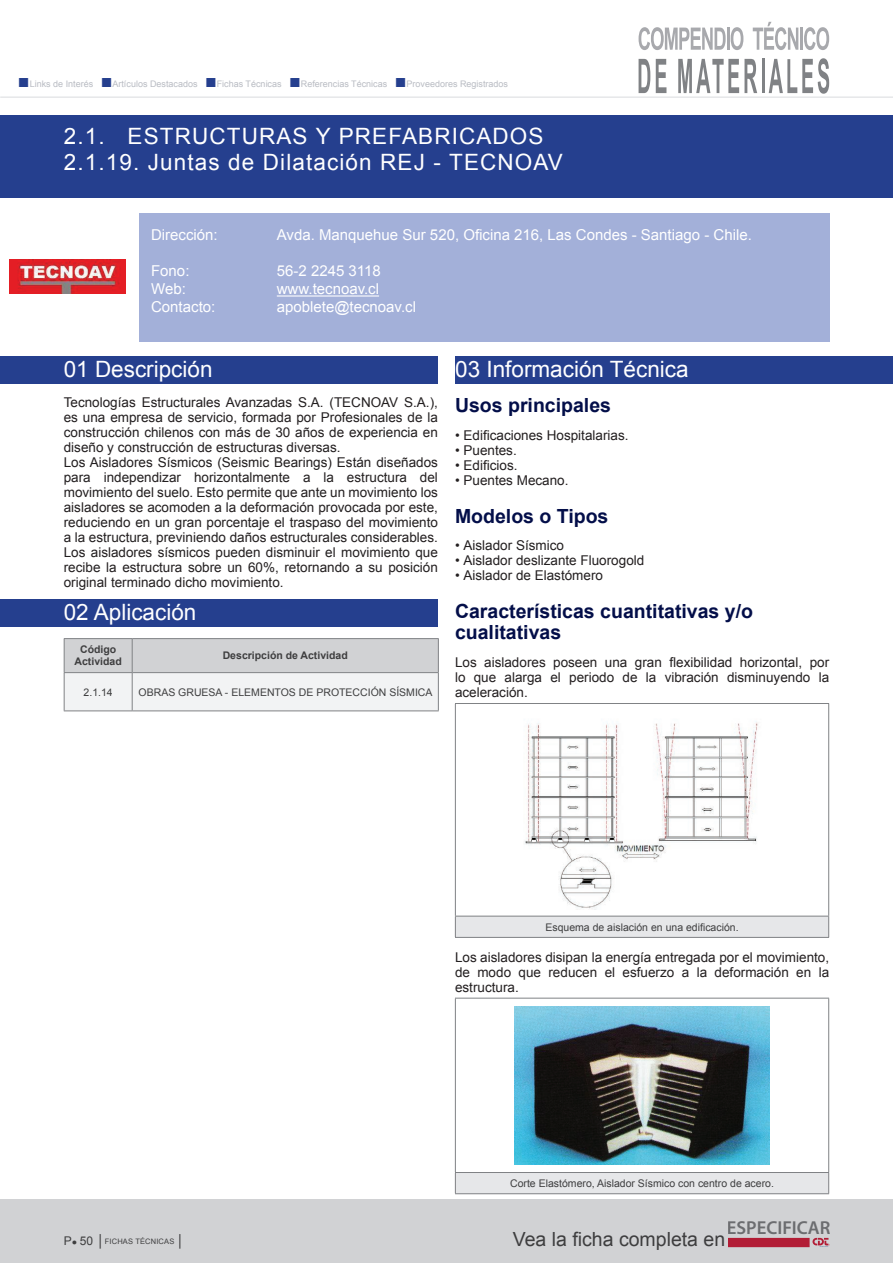
<style>
.page{position:relative;width:893px;height:1263px;background:#fff}
.page>*{position:absolute;margin:0;border:0;box-sizing:border-box;transform-origin:0 0}
.t1{font:22.5px/25.5px "Arial";letter-spacing:.05em;color:#fff}
.t2{font:22.5px "Arial";color:#fff}
.t3{font:700 19.5px/21px "Arial";color:#030e49}
.t4{font:19.5px "Arial";color:#3e3e3f}
.t5{font:600 18.75px "Myriad Pro";color:#6c6d70}
.t6{font:15px/18px "Arial";color:#fff}
.t7{font:13.5px/15px "Arial";color:#231f20;text-align:justify}
.t8{font:10.5px "Arial";color:#3e3e3f}
.t9{font:700 10.5px/12px "Arial";color:#3e3e3f;text-align:center}
.t10{font:9px "Arial";color:#b9bcc3}
.t11{font:7.5px "Arial";letter-spacing:.02em;color:#3e3e3f}
.s1{font-size:19.5px;color:#253f8e}
.s2{font-size:12px}
.s3{font-size:9px}
</style>
<div class="page">
<div style="left:0;top:1199px;width:893px;height:64px;background:#d1d2d4"></div>
<svg style="left:639px;top:27px;width:104px;height:23px"></svg>
<svg style="left:753px;top:22px;width:45px;height:28px"></svg>
<hr style="left:800px;top:28px;width:3px;height:22px;background:#a8a9ad">
<svg style="left:804px;top:27px;width:25px;height:23px"></svg>
<svg style="left:639px;top:59px;width:11px;height:34px"></svg>
<svg style="left:656px;top:59px;width:10px;height:34px"></svg>
<svg style="left:678px;top:59px;width:79px;height:34px"></svg>
<hr style="left:762px;top:59px;width:2px;height:34px;background:#808285">
<svg style="left:769px;top:58px;width:60px;height:36px"></svg>
<hr style="left:0;top:96px;width:893px;height:2px;background:#e6e7e9">
<div style="left:0;top:356px;width:438px;height:28px;background:#253f8e"></div>
<svg style="left:65px;top:639px;width:373px;height:71px"></svg>
<hr style="left:64px;top:638px;width:68px;height:1px;background:#808285">
<hr style="left:64px;top:639px;width:1px;height:33px;background:#808285">
<hr style="left:132px;top:638px;width:307px;height:1px;background:#808285">
<hr style="left:132px;top:639px;width:1px;height:33px;background:#808285">
<hr style="left:438px;top:639px;width:1px;height:33px;background:#808285">
<hr style="left:64px;top:672px;width:68px;height:1px;background:#808285">
<hr style="left:64px;top:673px;width:1px;height:37px;background:#808285">
<hr style="left:132px;top:672px;width:307px;height:1px;background:#808285">
<hr style="left:132px;top:673px;width:1px;height:37px;background:#808285">
<hr style="left:438px;top:673px;width:1px;height:37px;background:#808285">
<hr style="left:64px;top:710px;width:68px;height:1px;background:#808285">
<hr style="left:132px;top:710px;width:307px;height:1px;background:#808285">
<div style="left:455px;top:916px;width:374px;height:21px;background:#e6e7e9"></div>
<hr style="left:455px;top:703px;width:374px;height:1px;background:#808285">
<hr style="left:455px;top:704px;width:1px;height:212px;background:#808285">
<hr style="left:828px;top:704px;width:1px;height:212px;background:#808285">
<hr style="left:455px;top:916px;width:374px;height:1px;background:#808285">
<svg style="left:455px;top:916px;width:1px;height:21px"></svg>
<svg style="left:828px;top:916px;width:1px;height:21px"></svg>
<hr style="left:455px;top:937px;width:374px;height:1px;background:#808285">
<img style="left:524px;top:721px;width:234px;height:188px">
<div style="left:455px;top:1172px;width:374px;height:22px;background:#e6e7e9"></div>
<hr style="left:455px;top:998px;width:374px;height:1px;background:#808285">
<hr style="left:455px;top:998px;width:1px;height:174px;background:#808285">
<hr style="left:828px;top:998px;width:1px;height:174px;background:#808285">
<hr style="left:455px;top:1172px;width:374px;height:1px;background:#808285">
<svg style="left:455px;top:1173px;width:1px;height:20px"></svg>
<svg style="left:828px;top:1173px;width:1px;height:20px"></svg>
<hr style="left:455px;top:1193px;width:374px;height:1px;background:#808285">
<img style="left:515px;top:1006px;width:254px;height:159px">
<div style="left:139px;top:214px;width:690px;height:128px;background:#a3b0d9"></div>
<hr style="left:277px;top:295px;width:102px;height:2px;background:#fff">
<img style="left:9px;top:260px;width:116px;height:34px">
<div style="left:0;top:115px;width:893px;height:82px;background:#253f8e"></div>
<svg style="left:728px;top:1238px;width:102px;height:9px"></svg>
<div style="left:0;top:600px;width:438px;height:27px;background:#253f8e"></div>
<div style="left:455px;top:356px;width:438px;height:28px;background:#253f8e"></div>
<p class="t10" style="left:18px;top:78px;width:492px"><span class="s1">■</span>Links de I nterés <span class="s1">■</span>Artículos Destacados <span class="s1">■</span>Fichas Técnicas <span class="s1">■</span>Referencias Técnicas <span class="s1">■</span>Proveedores Registrados</p>
<h1 class="t1" style="left:64px;top:124px;width:481px;text-indent:325px">fabricados<br>2.1.19. Juntas de Dilatación REJ - TECNOAV</h1>
<h1 class="t1" style="left:64px;top:124px;width:114px">2.1. Estructur</h1>
<h1 class="t1" style="left:276px;top:124px;width:79px">as y pre</h1>
<p class="t6" style="left:151px;top:226px;width:68px">Dirección:</p>
<p class="t6" style="left:151px;top:262px;width:66px">Fono:<br>Web:<br>Contacto:</p>
<p class="t6" style="left:277px;top:226px;width:476px">Avda. Manquehue Sur 520, Oficina 216, Las Condes - Santiago - Chile.</p>
<p class="t6" style="left:277px;top:262px;width:141px">56-2 2245 3118 www.tecnoav.cl apoblete@tecnoav.cl</p>
<h1 class="t2" style="left:64px;top:354px;width:150px">01 Descripción</h1>
<p class="t7" style="left:64px;top:395px;width:376px;text-align:left">Tecnologías Estructurales Avanzadas S.A. (TECNOAV S.A.), es una empresa de servicio, formada por Profesionales de la construcción chilenos con más de 30 años de experiencia en diseño y construcción de estructuras diversas.<br>Los Aisladores Sísmicos (Seismic Bearings) Están diseñados para independizar horizontalmente a la estructura del movimiento del suelo. Esto permite que ante un movimiento los aisladores se acomoden a la deformación provocada por este, reduciendo en un gran porcentaje el traspaso del movimiento a la estructura, previniendo daños estructurales considerables.<br>Los aisladores sísmicos pueden disminuir el movimiento que recibe la estructura sobre un 60%, retornando a su posición original terminado dicho movimiento.</p>
<h1 class="t2" style="left:64px;top:598px;width:134px">02 Aplicación</h1>
<p class="t9" style="left:75px;top:644px;width:49px">Código<br>Actividad</p>
<p class="t9" style="left:223px;top:650px;width:127px">Descripción de Actividad</p>
<p class="t8" style="left:84px;top:685px;width:31px">2.1.14</p>
<p class="t8" style="left:139px;top:685px;width:236px">OBRAS GRUESA - ELEMENTOS DE PROTECCIÓN</p>
<p class="t8" style="left:389px;top:685px;width:45px">SÍSMICA</p>
<h1 class="t2" style="left:455px;top:354px;width:235px">03 I nformación Técnica</h1>
<h2 class="t3" style="left:455px;top:395px;width:158px">Usos principales</h2>
<p class="t7" style="left:455px;top:427px;width:175px">• Edificaciones Hospitalarias.</p>
<p class="t7" style="left:455px;top:442px;width:63px">• Puentes.</p>
<p class="t7" style="left:455px;top:457px;width:64px">• Edificios.</p>
<p class="t7" style="left:455px;top:472px;width:115px">• Puentes Mecano.</p>
<h2 class="t3" style="left:455px;top:506px;width:155px">Modelos o Tipos</h2>
<p class="t7" style="left:455px;top:538px;width:111px">• Aislador Sísmico</p>
<p class="t7" style="left:455px;top:553px;width:191px">• Aislador deslizante Fluorogold</p>
<p class="t7" style="left:455px;top:568px;width:150px">• Aislador de Elastómero</p>
<h2 class="t3" style="left:455px;top:602px;width:300px">Características cuantitativas y/o cualitativas</h2>
<p class="t7" style="left:455px;top:655px;width:376px">Los aisladores poseen una gran flexibilidad horizontal, por lo que alarga el periodo de la vibración disminuyendo la aceleración.</p>
<p class="t11" style="left:64px;top:1236px;width:122px"><span class="s2">P</span><span class="s3">●</span> <span class="s2">50 │</span>FICHAS TÉCNICAS <span class="s2">│</span></p>
<p class="t8" style="left:545px;top:920px;width:195px">Esquema de aislación en una edificación.</p>
<p class="t7" style="left:455px;top:950px;width:376px">Los aisladores disipan la energía entregada por el movimiento, de modo que reducen el esfuerzo a la deformación en la estructura.</p>
<p class="t8" style="left:510px;top:1176px;width:265px">Corte Elastómero, Aislador Sísmico con centro de acero.</p>
<h3 class="t5" style="left:727px;top:1215px;width:105px">ESPECIFICAR</h3>
<h2 class="t4" style="left:513px;top:1227px;width:214px">Vea la ficha completa en</h2>
</div>
